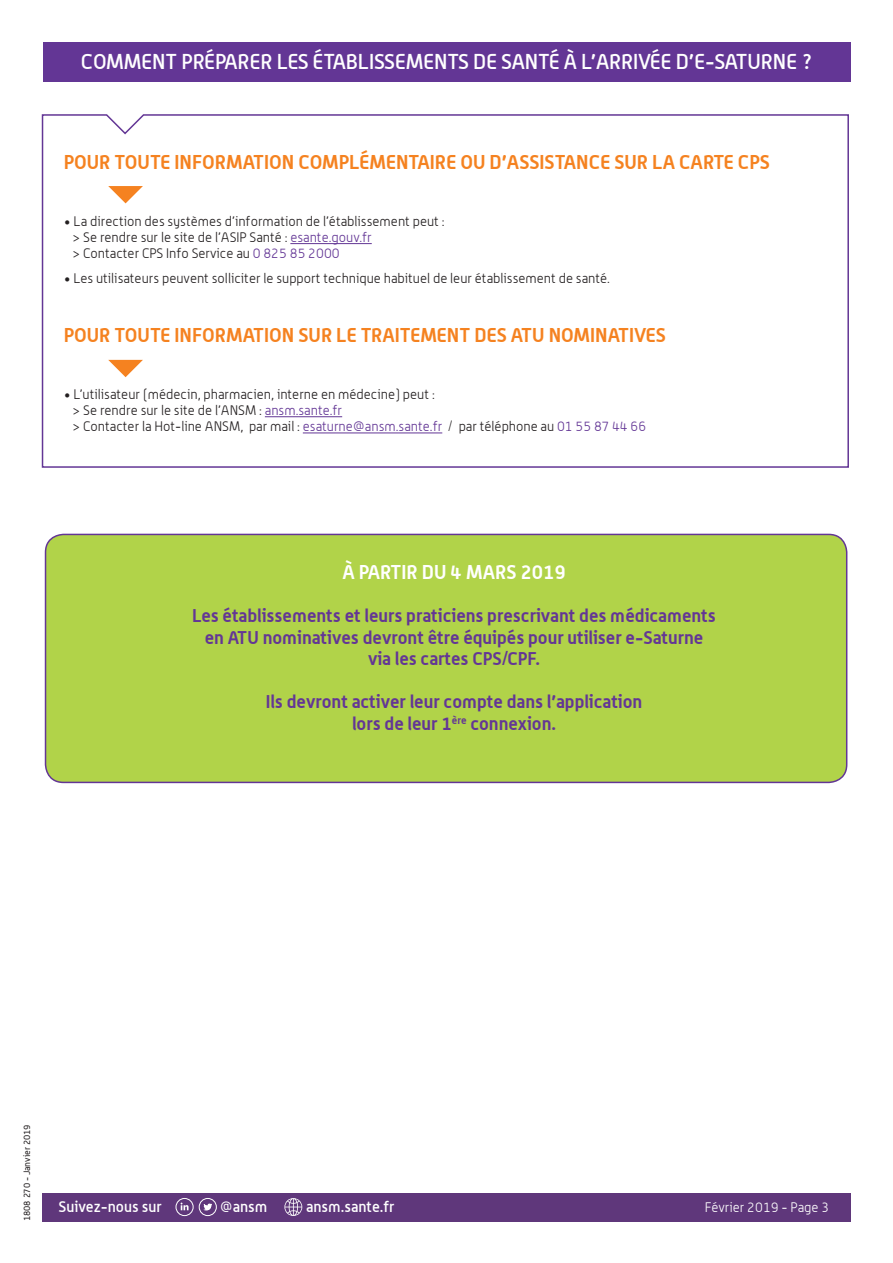
<style>
.page{position:relative;width:893px;height:1263px;background:#fff}
.page>*{position:absolute;margin:0;border:0;box-sizing:border-box;transform-origin:0 0}
.t1{font:500 21px "Alwyn";letter-spacing:-.005em;color:#fff}
.t2{font:700 19.5px "Alwyn";color:#f58220}
.t3{font:700 19.5px "Alwyn";color:#fff}
.t4{font:700 18px/21.6px "Alwyn";color:#633695;text-align:center}
.t5{font:500 15px "Alwyn";color:#fff}
.t6{font:300 13.5px "Alwyn";color:#231f20}
.t7{font:300 13.5px "Alwyn";color:#fff}
.t8{font:9px "Alwyn";color:#231f20}
.s1{color:#633695}
</style>
<div class="page">
<div style="left:43px;top:1193px;width:808px;height:28px;background:#5f377b"></div>
<svg style="left:284px;top:1198px;width:18px;height:18px"></svg>
<svg style="left:204px;top:1203px;width:8px;height:7px"></svg>
<div style="left:199px;top:1198px;width:18px;height:18px;border:1px solid #fff;border-radius:50%"></div>
<div style="left:176px;top:1198px;width:18px;height:18px;border:1px solid #fff;border-radius:50%"></div>
<svg style="left:181px;top:1202px;width:8px;height:8px"></svg>
<div style="left:46px;top:534px;width:801px;height:248px;background:#b1d349;border-radius:18px"></div>
<div style="left:45px;top:534px;width:802px;height:249px;border:2px solid #633695;border-radius:18px"></div>
<div style="left:43px;top:43px;width:807px;height:39px;background:#633695"></div>
<svg style="left:41px;top:114px;width:808px;height:354px"></svg>
<hr style="left:290px;top:243px;width:82px;height:1px;background:#633695">
<hr style="left:265px;top:416px;width:77px;height:1px;background:#633695">
<hr style="left:303px;top:433px;width:139px;height:1px;background:#633695">
<svg style="left:108px;top:186px;width:35px;height:17px"></svg>
<svg style="left:108px;top:360px;width:35px;height:17px"></svg>
<p class="t1" style="left:81px;top:49px;width:733px">COMMENT PRÉPARER LES ÉTABLISSEMENTS DE SANTÉ À L’ARRIVÉE D’E-SATURNE ?</p>
<p class="t2" style="left:64px;top:150px;width:708px">POUR TOUTE INFORMATION COMPLÉMENTAIRE OU D’ASSISTANCE SUR LA CARTE CPS</p>
<p class="t6" style="left:64px;top:213px;width:382px">• La direction des systèmes d’information de l’établissement peut :</p>
<p class="t6" style="left:72px;top:229px;width:301px">&gt; Se rendre sur le site de l’ASIP Santé : <span class="s1">esante.gouv.fr</span></p>
<p class="t6" style="left:72px;top:245px;width:269px">&gt; Contacter CPS Info Service au <span class="s1">0 825 85 2000</span></p>
<p class="t6" style="left:64px;top:270px;width:548px">• Les utilisateurs peuvent solliciter le support technique habituel de leur établissement de santé.</p>
<p class="t2" style="left:64px;top:323px;width:604px">POUR TOUTE INFORMATION SUR LE TRAITEMENT DES ATU NOMINATIVES</p>
<p class="t6" style="left:64px;top:386px;width:373px">• L’utilisateur (médecin, pharmacien, interne en médecine) peut :</p>
<p class="t6" style="left:72px;top:402px;width:271px">&gt; Se rendre sur le site de l’ANSM : <span class="s1">ansm.sante.fr</span></p>
<p class="t6" style="left:72px;top:419px;width:575px">&gt; Contacter la Hot-line ANSM, par mail : <span class="s1">esaturne@ansm.sante.fr</span> / par téléphone au <span class="s1">01 55 87 44 66</span></p>
<p class="t3" style="left:342px;top:560px;width:225px">À PARTIR DU 4 MARS 2019</p>
<p class="t4" style="left:192px;top:604px;width:525px">Les établissements et leurs praticiens prescrivant des médicaments en ATU nominatives devront être équipés pour utiliser e-Saturne</p>
<p class="t4" style="left:368px;top:647px;width:173px">via les cartes CPS/CPF.</p>
<p class="t4" style="left:266px;top:691px;width:378px">Ils devront activer leur compte dans l’application lors de leur 1<sup>ère</sup> connexion.</p>
<p class="t8" style="left:22px;top:1221px;width:98px;rotate:-90deg">1808 270 - Janvier 2019</p>
<p class="t5" style="left:59px;top:1197px;width:104px">Suivez-nous sur</p>
<p class="t5" style="left:220px;top:1198px;width:49px">@ansm</p>
<p class="t5" style="left:306px;top:1198px;width:90px">ansm.sante.fr</p>
<p class="t7" style="left:705px;top:1199px;width:126px">Février 2019 - Page 3</p>
</div>
